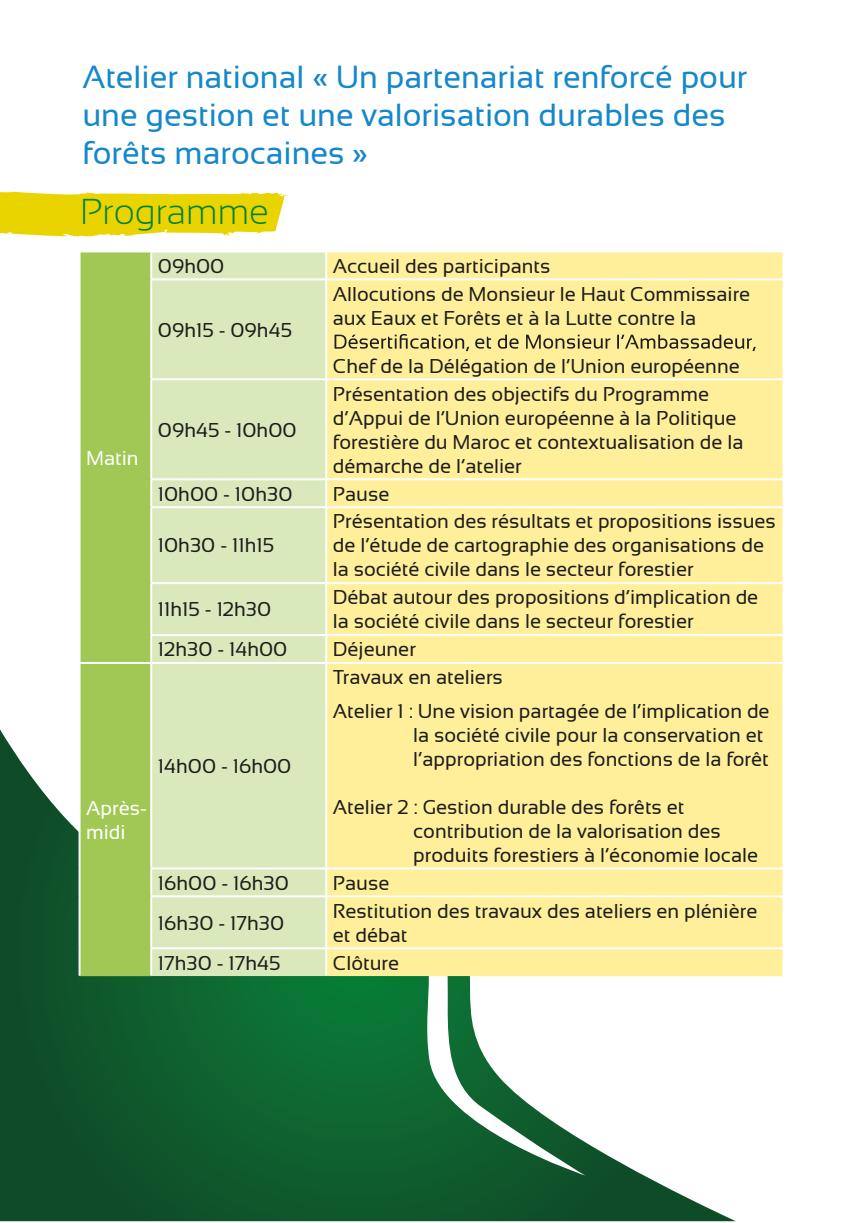
<style>
.page{position:relative;width:863px;height:1223px;background:#fff}
.page>*{position:absolute;margin:0;border:0;box-sizing:border-box;transform-origin:0 0}
.t1{font:300 36px "Sansation";color:#008237}
.t2{font:32px/38.4px "Sansation";color:#1488ca}
.t3{font:20px/24px "Sansation";color:#1d1d1b}
.t4{font:20px/24px "Sansation";color:#fff}
</style>
<div class="page">
<svg style="left:0;top:191px;width:288px;height:46px;background:#edda25"></svg>
<svg style="left:0;top:729px;width:736px;height:492px"></svg>
<div style="left:80px;top:252px;width:71px;height:724px;background:#a1c854"></div>
<div style="left:151px;top:252px;width:175px;height:724px;background:#d9e9bb"></div>
<div style="left:326px;top:252px;width:456px;height:724px;background:#ffef9a"></div>
<hr style="left:78px;top:664px;width:2px;height:204px;background:#fff">
<hr style="left:78px;top:868px;width:2px;height:28px;background:#fff">
<hr style="left:78px;top:896px;width:2px;height:52px;background:#fff">
<hr style="left:78px;top:948px;width:2px;height:27px;background:#fff">
<hr style="left:325px;top:252px;width:2px;height:27px;background:#fff">
<hr style="left:325px;top:280px;width:2px;height:98px;background:#fff">
<hr style="left:325px;top:380px;width:2px;height:98px;background:#fff">
<hr style="left:325px;top:480px;width:2px;height:26px;background:#fff">
<hr style="left:325px;top:508px;width:2px;height:74px;background:#fff">
<hr style="left:325px;top:584px;width:2px;height:50px;background:#fff">
<hr style="left:325px;top:636px;width:2px;height:26px;background:#fff">
<hr style="left:150px;top:664px;width:2px;height:204px;background:#fff">
<hr style="left:325px;top:664px;width:2px;height:204px;background:#fff">
<hr style="left:325px;top:869px;width:2px;height:26px;background:#fff">
<hr style="left:150px;top:897px;width:2px;height:50px;background:#fff">
<hr style="left:325px;top:897px;width:2px;height:50px;background:#fff">
<hr style="left:325px;top:949px;width:2px;height:26px;background:#fff">
<hr style="left:150px;top:478px;width:176px;height:2px;background:#fff">
<hr style="left:326px;top:478px;width:457px;height:2px;background:#fff">
<hr style="left:150px;top:278px;width:176px;height:2px;background:#fff">
<hr style="left:326px;top:278px;width:457px;height:2px;background:#fff">
<hr style="left:150px;top:378px;width:176px;height:2px;background:#fff">
<hr style="left:326px;top:378px;width:457px;height:2px;background:#fff">
<hr style="left:150px;top:506px;width:176px;height:2px;background:#fff">
<hr style="left:326px;top:506px;width:457px;height:2px;background:#fff">
<hr style="left:150px;top:582px;width:176px;height:2px;background:#fff">
<hr style="left:326px;top:582px;width:457px;height:2px;background:#fff">
<hr style="left:150px;top:634px;width:176px;height:2px;background:#fff">
<hr style="left:326px;top:634px;width:457px;height:2px;background:#fff">
<hr style="left:151px;top:662px;width:175px;height:2px;background:#fff">
<hr style="left:326px;top:662px;width:457px;height:2px;background:#fff">
<hr style="left:150px;top:867px;width:176px;height:2px;background:#fff">
<hr style="left:150px;top:869px;width:2px;height:26px;background:#fff">
<hr style="left:326px;top:867px;width:457px;height:2px;background:#fff">
<hr style="left:150px;top:895px;width:176px;height:2px;background:#fff">
<hr style="left:326px;top:895px;width:457px;height:2px;background:#fff">
<hr style="left:150px;top:947px;width:176px;height:2px;background:#fff">
<hr style="left:150px;top:949px;width:2px;height:26px;background:#fff">
<hr style="left:326px;top:947px;width:457px;height:2px;background:#fff">
<hr style="left:150px;top:252px;width:2px;height:27px;background:#fff">
<hr style="left:150px;top:280px;width:2px;height:98px;background:#fff">
<hr style="left:150px;top:380px;width:2px;height:98px;background:#fff">
<hr style="left:150px;top:480px;width:2px;height:26px;background:#fff">
<hr style="left:150px;top:508px;width:2px;height:74px;background:#fff">
<hr style="left:150px;top:584px;width:2px;height:50px;background:#fff">
<hr style="left:150px;top:636px;width:2px;height:26px;background:#fff">
<hr style="left:79px;top:662px;width:72px;height:2px;background:#fff">
<svg style="left:334px;top:334px;width:421px;height:17px;background:#cabd7c"></svg>
<h2 class="t2" style="left:82px;top:57px;width:666px">Atelier national « Un partenariat renforcé pour une gestion et une valorisation durables des forêts marocaines »</h2>
<h1 class="t1" style="left:80px;top:192px;width:190px">Programme</h1>
<p class="t3" style="left:158px;top:254px;width:68px">09h00</p>
<p class="t3" style="left:333px;top:254px;width:219px">Accueil des participants</p>
<p class="t4" style="left:86px;top:446px;width:54px">Matin</p>
<p class="t4" style="left:86px;top:796px;width:62px">Après&shy;midi</p>
<p class="t3" style="left:158px;top:318px;width:136px">09h15 - 09h45</p>
<p class="t3" style="left:158px;top:418px;width:140px">09h45 - 10h00</p>
<p class="t3" style="left:333px;top:282px;width:419px">Allocutions de Monsieur le Haut Commissaire aux Eaux et Forêts et à la Lutte contre la</p>
<p class="t3" style="left:333px;top:354px;width:408px">Chef de la Délégation de l’Union européenne</p>
<p class="t3" style="left:333px;top:382px;width:412px">Présentation des objectifs du Programme d’Appui de l’Union européenne à la Politique forestière du Maroc et contextualisation de la démarche de l’atelier</p>
<p class="t3" style="left:158px;top:482px;width:136px">10h00 - 10h30</p>
<p class="t3" style="left:333px;top:482px;width:58px">Pause</p>
<p class="t3" style="left:158px;top:534px;width:118px">10h30 - 11h15</p>
<p class="t3" style="left:333px;top:509px;width:444px">Présentation des résultats et propositions issues de l’étude de cartographie des organisations de la société civile dans le secteur forestier</p>
<p class="t3" style="left:158px;top:597px;width:115px">11h15 - 12h30</p>
<p class="t3" style="left:333px;top:585px;width:427px">Débat autour des propositions d’implication de la société civile dans le secteur forestier</p>
<p class="t3" style="left:158px;top:637px;width:131px">12h30 - 14h00</p>
<p class="t3" style="left:333px;top:637px;width:85px">Déjeuner</p>
<p class="t3" style="left:158px;top:754px;width:135px">14h00 - 16h00</p>
<p class="t3" style="left:333px;top:661px;width:438px;line-height:33.4px">Travaux en ateliers<br>Atelier 1 : Une vision partagée de l’implication de</p>
<p class="t3" style="left:413px;top:723px;width:357px">la société civile pour la conservation et l’appropriation des fonctions de la forêt</p>
<p class="t3" style="left:413px;top:795px;width:346px;text-indent:-80px">Atelier 2 : Gestion durable des forêts et contribution de la valorisation des produits forestiers à l’économie locale</p>
<p class="t3" style="left:158px;top:871px;width:132px">16h00 - 16h30</p>
<p class="t3" style="left:333px;top:871px;width:58px">Pause</p>
<p class="t3" style="left:158px;top:911px;width:128px">16h30 - 17h30</p>
<p class="t3" style="left:333px;top:899px;width:426px">Restitution des travaux des ateliers en plénière et débat</p>
<p class="t3" style="left:158px;top:951px;width:124px">17h30 - 17h45</p>
<p class="t3" style="left:333px;top:951px;width:68px">Clôture</p>
</div>
